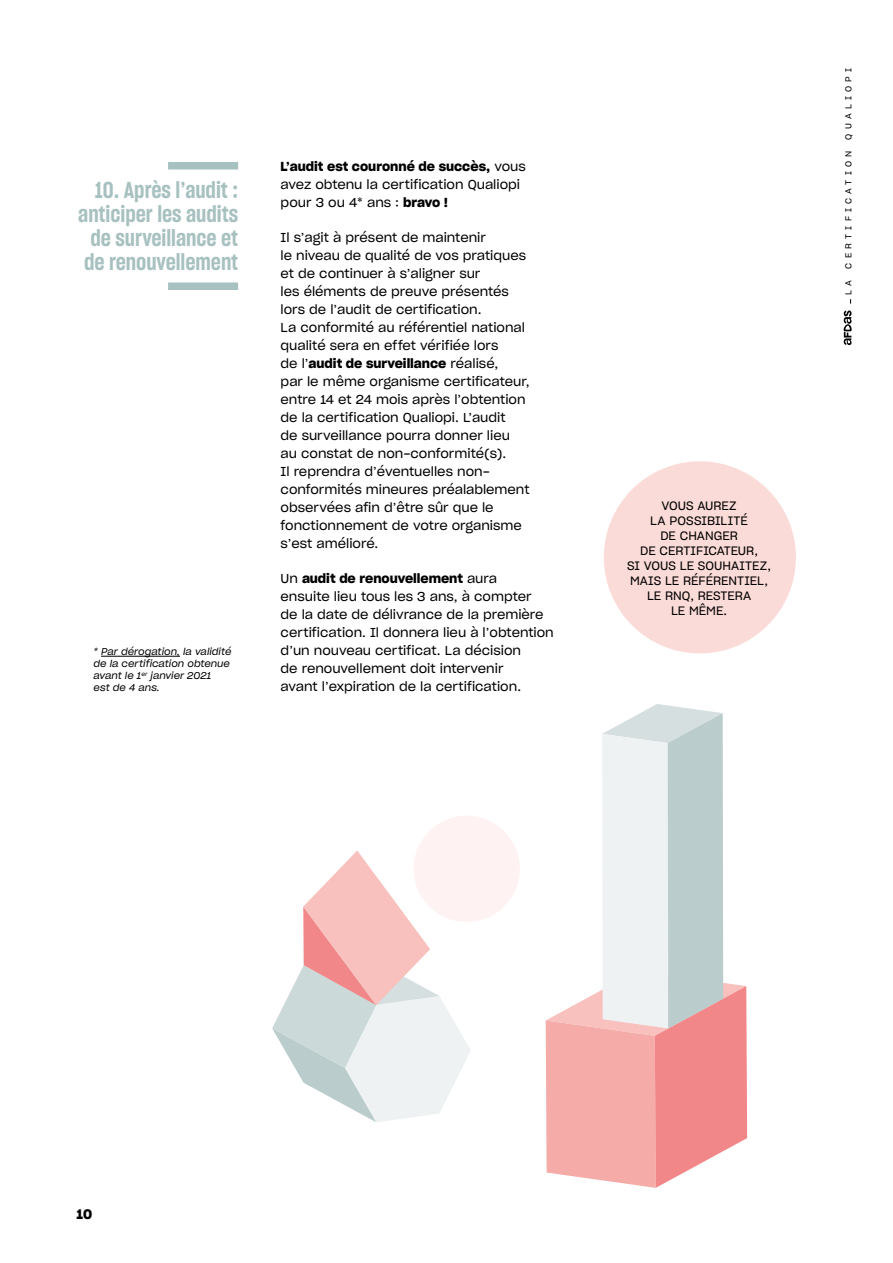
<style>
.page{position:relative;width:893px;height:1263px;background:#fff}
.page>*{position:absolute;margin:0;border:0;box-sizing:border-box;transform-origin:0 0}
.t1{font:22.5px/24px "Sharp Grotesk Semi Bold 15";color:#a7c1c0;text-align:right}
.t2{font:13.5px "Sharp Grotesk Semi Bold 20";color:#000}
.t3{font:12.75px/18px "Sharp Grotesk Book 20";color:#000}
.t4{font:12.75px "Sharp Grotesk Semi Bold 20";color:#000}
.t5{font:12px/15px "Sharp Grotesk Book 20";color:#000;text-align:center}
.t6{font:9.75px/12px "Sharp Grotesk Book Italic 20";color:#000}
.t7{font:8.55px "Sharp Grotesk Book 20";letter-spacing:.495em;color:#000}
.s1{font-family:"Sharp Grotesk Book 20"}
.s2{font-family:"Sharp Grotesk Semi Bold 20"}
</style>
<div class="page">
<hr style="left:101px;top:656px;width:79px;height:1px;background:#000">
<div style="left:604px;top:461px;width:192px;height:192px;background:#fbdbd8;border-radius:50%"></div>
<div style="left:414px;top:816px;width:106px;height:106px;background:#fef3f2;border-radius:50%"></div>
<svg style="left:546px;top:704px;width:201px;height:484px"></svg>
<svg style="left:272px;top:850px;width:199px;height:272px"></svg>
<div style="left:168px;top:162px;width:70px;height:8px;background:#a7c1c0"></div>
<div style="left:168px;top:282px;width:70px;height:8px;background:#a7c1c0"></div>
<svg style="left:843px;top:310px;width:9px;height:35px"></svg>
<h1 class="t1" style="left:78px;top:177px;width:161px">10. Après l’audit : anticiper les audits de surveillance et de renouvellement</h1>
<p class="t6" style="left:94px;top:645px;width:140px">* Par dérogation, la validité de la certification obtenue avant le 1<sup>er</sup> janvier 2021<br>est de 4 ans.</p>
<p class="t4" style="left:281px;top:156px;width:247px">L’audit est couronné de succès, <span class="s1">vous</span></p>
<p class="t3" style="left:281px;top:175px;width:241px">avez obtenu la certification Qualiopi pour 3 ou 4* ans : <span class="s2">bravo !</span></p>
<p class="t3" style="left:281px;top:228px;width:247px">Il s’agit à présent de maintenir<br>le niveau de qualité de vos pratiques et de continuer à s’aligner sur<br>les éléments de preuve présentés lors de l’audit de certification.<br>La conformité au référentiel national qualité sera en effet vérifiée lors</p>
<p class="t4" style="left:281px;top:353px;width:219px"><span class="s1">de l’</span>audit de surveillance <span class="s1">réalisé,</span></p>
<p class="t3" style="left:281px;top:372px;width:251px">par le même organisme certificateur, entre 14 et 24 mois après l’obtention de la certification Qualiopi. L’audit<br>de surveillance pourra donner lieu<br>au constat de non-conformité(s).<br>Il reprendra d’éventuelles non&shy;conformités mineures préalablement observées afin d’être sûr que le fonctionnement de votre organisme s’est amélioré.</p>
<p class="t4" style="left:281px;top:568px;width:218px"><span class="s1">Un</span> audit de renouvellement <span class="s1">aura</span></p>
<p class="t3" style="left:281px;top:587px;width:275px">ensuite lieu tous les 3 ans, à compter<br>de la date de délivrance de la première certification. Il donnera lieu à l’obtention d’un nouveau certificat. La décision<br>de renouvellement doit intervenir<br>avant l’expiration de la certification.</p>
<p class="t5" style="left:627px;top:497px;width:146px">VOUS AUREZ<br>LA POSSIBILITÉ<br>DE CHANGER<br>DE CERTIFICATEUR,<br>SI VOUS LE SOUHAITEZ,<br>MAIS LE RÉFÉRENTIEL,<br>LE RNQ, RESTERA<br>LE MÊME.</p>
<p class="t7" style="left:842px;top:140px;width:73px;rotate:-90deg">QUALIOPI</p>
<p class="t7" style="left:842px;top:269px;width:119px;rotate:-90deg">CERTIFICATION</p>
<p class="t7" style="left:842px;top:295px;width:17px;rotate:-90deg">L A</p>
<p class="t2" style="left:77px;top:1203px;width:17px">10</p>
</div>
